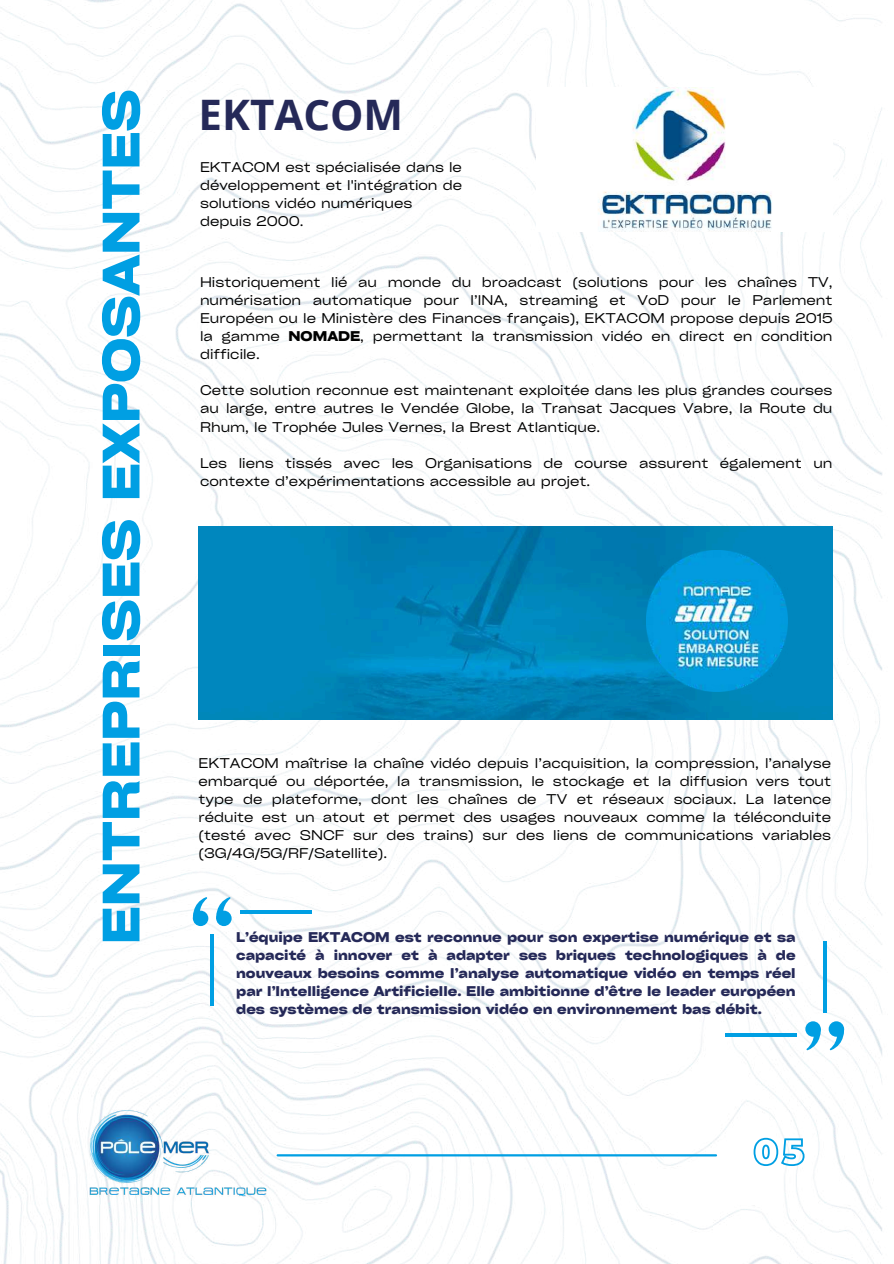
<style>
.page{position:relative;width:894px;height:1264px;background:#fff}
.page>*{position:absolute;margin:0;border:0;box-sizing:border-box;transform-origin:0 0}
.t1{font:700 expanded 50.4px "Cy Grotesk";color:#009fe3}
.t2{font:700 42px "Open Sans";color:#252958}
.t3{font:expanded 13.5px/18px "Cy Grotesk";color:#000;text-align:justify}
.t4{font:700 expanded 13.5px/18px "Cy Grotesk";color:#252958;text-align:justify}
.s1{font-weight:700}
</style>
<div class="page">
<img style="left:0;top:0;width:882px;height:1263px">
<hr style="left:277px;top:1154px;width:438px;height:2px;background:#009fe3">
<img style="left:89px;top:1109px;width:177px;height:87px">
<div style="left:536px;top:87px;width:296px;height:144px;background:#fff"></div>
<img style="left:598px;top:87px;width:174px;height:144px">
<img style="left:198px;top:527px;width:634px;height:192px">
<img style="left:646px;top:550px;width:141px;height:141px">
<svg style="left:752px;top:1136px;width:53px;height:31px"></svg>
<div style="left:216px;top:910px;width:15px;height:16px;background:#009fe3;border-radius:50%"></div>
<svg style="left:215px;top:896px;width:16px;height:27px"></svg>
<div style="left:193px;top:910px;width:15px;height:16px;background:#009fe3;border-radius:50%"></div>
<svg style="left:191px;top:896px;width:16px;height:27px"></svg>
<hr style="left:210px;top:934px;width:4px;height:71px;background:#009fe3">
<hr style="left:240px;top:910px;width:71px;height:3px;background:#009fe3">
<svg style="left:805px;top:1021px;width:15px;height:15px"></svg>
<svg style="left:805px;top:1023px;width:17px;height:27px"></svg>
<svg style="left:828px;top:1021px;width:15px;height:15px"></svg>
<svg style="left:829px;top:1023px;width:16px;height:27px"></svg>
<svg style="left:822px;top:941px;width:4px;height:72px"></svg>
<hr style="left:725px;top:1033px;width:71px;height:4px;background:#009fe3">
<h1 class="t1" style="left:89px;top:944px;width:856px;rotate:-90deg">ENTREPRISES EXPOSANTES</h1>
<h2 class="t2" style="left:198px;top:85px;width:206px">EKTACOM</h2>
<p class="t3" style="left:200px;top:157px;width:263px;text-align:left">EKTACOM est spécialisée dans le développement et l'intégration de solutions vidéo numériques depuis 2000.</p>
<p class="t3" style="left:200px;top:273px;width:633px">Historiquement lié au monde du broadcast (solutions pour les chaînes TV, numérisation automatique pour l’INA, streaming et VoD pour le Parlement Européen ou le Ministère des Finances français), EKTACOM propose depuis 2015 la gamme <span class="s1">NOMADE</span>, permettant la transmission vidéo en direct en condition difficile.</p>
<p class="t3" style="left:200px;top:381px;width:633px">Cette solution reconnue est maintenant exploitée dans les plus grandes courses au large, entre autres le Vendée Globe, la Transat Jacques Vabre, la Route du Rhum, le Trophée Jules Vernes, la Brest Atlantique.</p>
<p class="t3" style="left:200px;top:453px;width:633px">Les liens tissés avec les Organisations de course assurent également un contexte d’expérimentations accessible au projet.</p>
<p class="t3" style="left:198px;top:753px;width:633px">EKTACOM maîtrise la chaîne vidéo depuis l’acquisition, la compression, l’analyse embarqué ou déportée, la transmission, le stockage et la diffusion vers tout type de plateforme, dont les chaînes de TV et réseaux sociaux. La latence réduite est un atout et permet des usages nouveaux comme la téléconduite (testé avec SNCF sur des trains) sur des liens de communications variables (3G/4G/5G/RF/Satellite).</p>
<p class="t4" style="left:236px;top:927px;width:561px">L’équipe EKTACOM est reconnue pour son expertise numérique et sa capacité à innover et à adapter ses briques technologiques à de nouveaux besoins comme l’analyse automatique vidéo en temps réel par l’Intelligence Artificielle. Elle ambitionne d’être le leader européen des systèmes de transmission vidéo en environnement bas débit.</p>
</div>
